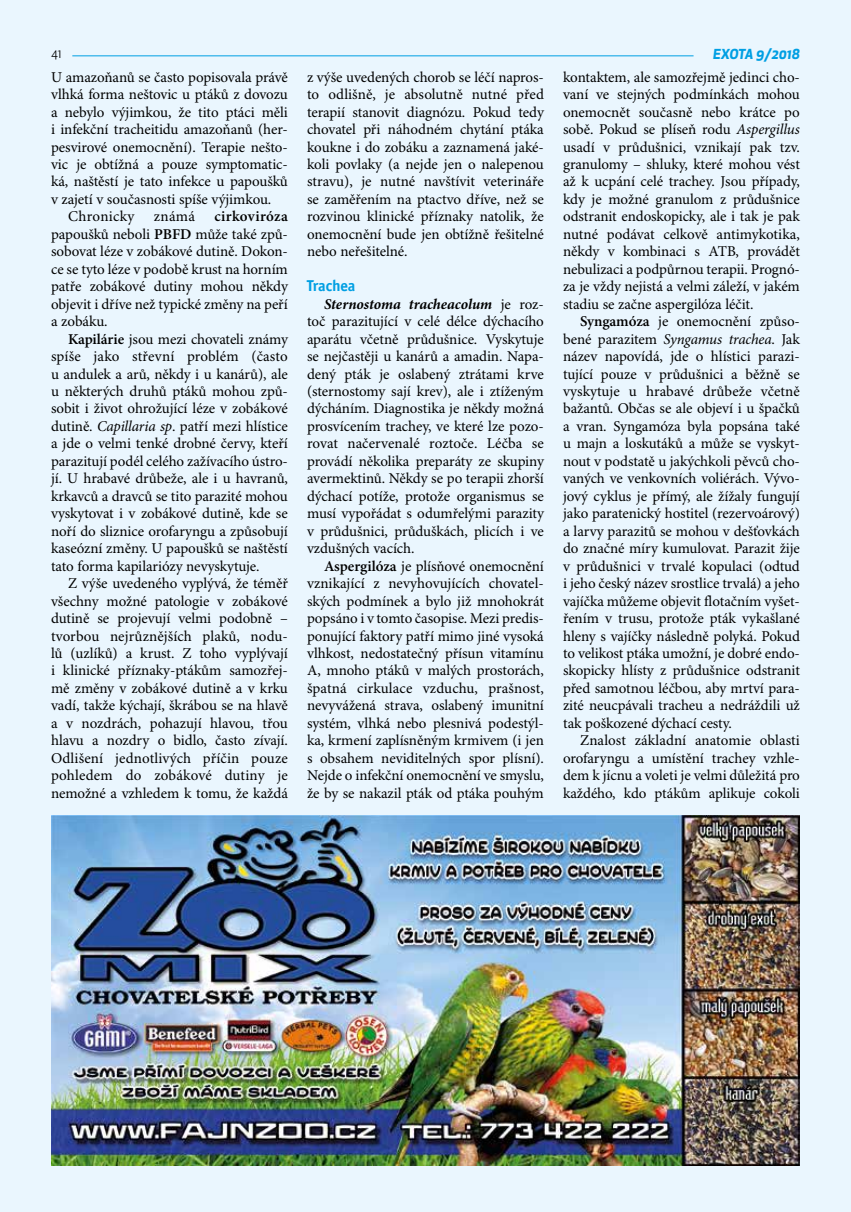
<style>
.page{position:relative;width:851px;height:1212px;background:#fff}
.page>*{position:absolute;margin:0;border:0;box-sizing:border-box;transform-origin:0 0}
.t1{font:700 15.75px "Officina Sans Itc TOT";letter-spacing:-.005em;color:#009fe3}
.t2{font:15px/17.4px "Minion Pro";letter-spacing:-.005em;color:#000;text-align:justify}
.t3{font:15px "Minion Pro";letter-spacing:.02em;color:#000}
.t4{font:italic 700 13.5px "Apex New";color:#009fe3}
.t5{font:12px "Apex New";color:#000}
.s1{font-weight:600}
.s2{font-style:italic}
.s3{font-weight:700;font-style:italic}
</style>
<div class="page">
<div style="left:0;top:0;width:850px;height:1212px;background:#eaf6fe"></div>
<img style="left:51px;top:815px;width:748px;height:350px">
<hr style="left:72px;top:55px;width:621px;height:1px;background:#009fe3">
<p class="t5" style="left:51px;top:46px;width:12px">41</p>
<p class="t4" style="left:713px;top:44px;width:88px">EXOTA 9/2018</p>
<p class="t2" style="left:51px;top:69px;width:238px">U amazoňanů se často popisovala právě</p>
<p class="t2" style="left:51px;top:86px;width:238px">vlhká forma neštovic u ptáků z dovozu</p>
<p class="t2" style="left:51px;top:104px;width:238px">a nebylo výjimkou, že tito ptáci měli</p>
<p class="t2" style="left:51px;top:121px;width:238px">i infekční tracheitidu amazoňanů (her-</p>
<p class="t2" style="left:51px;top:139px;width:238px">pesvirové onemocnění). Terapie nešto-</p>
<p class="t2" style="left:51px;top:156px;width:238px">vic je obtížná a pouze symptomatic-</p>
<p class="t2" style="left:51px;top:174px;width:238px">ká, naštěstí je tato infekce u papoušků</p>
<p class="t2" style="left:51px;top:191px;width:222px">v zajetí v současnosti spíše výjimkou.</p>
<p class="t3" style="left:68px;top:208px;width:68px">Chronicky</p>
<p class="t2" style="left:154px;top:208px;width:43px">známá</p>
<p class="t2" style="left:51px;top:208px;width:238px;text-indent:163px"><span class="s1">cirkoviróza </span>papoušků neboli <span class="s1">PBFD</span> může také způ&shy;sobovat léze v zobákové dutině. Dokon&shy;ce se tyto léze v podobě krust na horním patře zobákové dutiny mohou někdy objevit i dříve než typické změny na peří a zobáku.</p>
<p class="t2" style="left:51px;top:331px;width:238px;text-indent:17px"><span class="s1">Kapilárie</span> jsou mezi chovateli známy spíše jako střevní problém (často u andulek a arů, někdy i u kanárů), ale u některých druhů ptáků mohou způ&shy;sobit i život ohrožující léze v zobákové dutině. <span class="s2">Capillaria sp</span>. patří mezi hlístice a jde o velmi tenké drobné červy, kteří parazitují podél celého zažívacího ústro&shy;jí. U hrabavé drůbeže, ale i u havranů, krkavců a dravců se tito parazité mohou vyskytovat i v zobákové dutině, kde se noří do sliznice orofaryngu a způsobují kaseózní změny. U papoušků se naštěstí tato forma kapilariózy nevyskytuje.</p>
<p class="t2" style="left:51px;top:575px;width:238px;text-indent:17px">Z výše uvedeného vyplývá, že téměř všechny možné patologie v zobákové dutině se projevují velmi podobně – tvorbou nejrůznějších plaků, nodu&shy;lů (uzlíků) a krust. Z toho vyplývají i klinické příznaky-ptákům samozřej&shy;mě změny v zobákové dutině a v krku vadí, takže kýchají, škrábou se na hlavě a v nozdrách, pohazují hlavou, třou hlavu a nozdry o bidlo, často zívají.<br>Odlišení jednotlivých příčin pouze pohledem do zobákové dutiny je nemožné a vzhledem k tomu, že každá</p>
<p class="t2" style="left:307px;top:69px;width:238px">z výše uvedených chorob se léčí napros&shy;to odlišně, je absolutně nutné před terapií stanovit diagnózu. Pokud tedy chovatel při náhodném chytání ptáka koukne i do zobáku a zaznamená jaké&shy;koli povlaky (a nejde jen o nalepenou stravu), je nutné navštívit veterináře se zaměřením na ptactvo dříve, než se rozvinou klinické příznaky natolik, že onemocnění bude jen obtížně řešitelné nebo neřešitelné.</p>
<p class="t1" style="left:307px;top:276px;width:50px">Trachea</p>
<p class="t2" style="left:307px;top:296px;width:238px;text-indent:17px"><span class="s3">Sternostoma tracheacolum</span> je roz&shy;toč parazitující v celé délce dýchacího aparátu včetně průdušnice. Vyskytuje se nejčastěji u kanárů a amadin. Napa&shy;dený pták je oslabený ztrátami krve (sternostomy sají krev), ale i ztíženým dýcháním. Diagnostika je někdy možná prosvícením trachey, ve které lze pozo&shy;rovat načervenalé roztoče. Léčba se provádí několika preparáty ze skupiny avermektinů. Někdy se po terapii zhorší dýchací potíže, protože organismus se musí vypořádat s odumřelými parazity v průdušnici, průduškách, plicích i ve vzdušných vacích.</p>
<p class="t2" style="left:307px;top:558px;width:238px;text-indent:17px"><span class="s1">Aspergilóza</span> je plísňové onemocnění vznikající z nevyhovujících chovatel&shy;ských podmínek a bylo již mnohokrát popsáno i v tomto časopise. Mezi predis&shy;ponující faktory patří mimo jiné vysoká vlhkost, nedostatečný přísun vitamínu A, mnoho ptáků v malých prostorách, špatná cirkulace vzduchu, prašnost, nevyvážená strava, oslabený imunitní systém, vlhká nebo plesnivá podestýl&shy;ka, krmení zaplísněným krmivem (i jen s obsahem neviditelných spor plísní).<br>Nejde o infekční onemocnění ve smyslu, že by se nakazil pták od ptáka pouhým</p>
<p class="t2" style="left:563px;top:69px;width:238px">kontaktem, ale samozřejmě jedinci cho&shy;vaní ve stejných podmínkách mohou onemocnět současně nebo krátce po sobě. Pokud se plíseň rodu <span class="s2">Aspergillus </span>usadí v průdušnici, vznikají pak tzv. granulomy – shluky, které mohou vést až k ucpání celé trachey. Jsou případy, kdy je možné granulom z průdušnice odstranit endoskopicky, ale i tak je pak nutné podávat celkově antimykotika, někdy v kombinaci s ATB, provádět nebulizaci a podpůrnou terapii. Prognó&shy;za je vždy nejistá a velmi záleží, v jakém stadiu se začne aspergilóza léčit.</p>
<p class="t2" style="left:563px;top:313px;width:238px;text-indent:17px"><span class="s1">Syngamóza</span> je onemocnění způso&shy;bené parazitem <span class="s2">Syngamus trachea</span>. Jak název napovídá, jde o hlístici parazi&shy;tující pouze v průdušnici a běžně se vyskytuje u hrabavé drůbeže včetně bažantů. Občas se ale objeví i u špačků a vran. Syngamóza byla popsána také u majn a loskutáků a může se vyskyt&shy;nout v podstatě u jakýchkoli pěvců cho&shy;vaných ve venkovních voliérách. Vývo&shy;jový cyklus je přímý, ale žížaly fungují jako paratenický hostitel (rezervoárový) a larvy parazitů se mohou v dešťovkách do značné míry kumulovat. Parazit žije v průdušnici v trvalé kopulaci (odtud i jeho český název srostlice trvalá) a jeho vajíčka můžeme objevit flotačním vyšet&shy;řením v trusu, protože pták vykašlané hleny s vajíčky následně polyká. Pokud to velikost ptáka umožní, je dobré endo&shy;skopicky hlísty z průdušnice odstranit před samotnou léčbou, aby mrtví para&shy;zité neucpávali tracheu a nedráždili už tak poškozené dýchací cesty.</p>
<p class="t2" style="left:563px;top:732px;width:238px;text-indent:17px">Znalost základní anatomie oblasti orofaryngu a umístění trachey vzhle&shy;dem k jícnu a voleti je velmi důležitá pro každého, kdo ptákům aplikuje cokoli</p>
</div>
